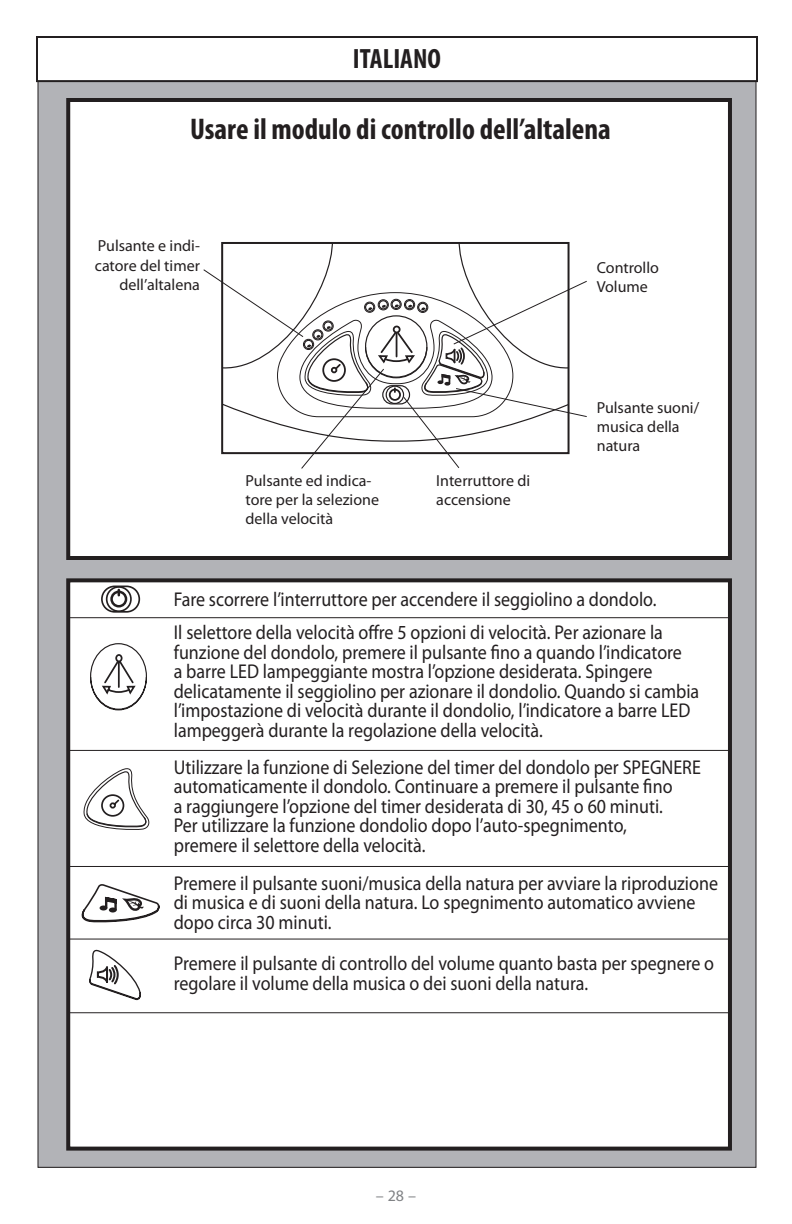
<style>
.page{position:relative;width:792px;height:1224px;background:#fff}
.page>*{position:absolute;margin:0;border:0;box-sizing:border-box;transform-origin:0 0}
.ParaTitle12ptC{font:700 condensed 30px "Myriad Pro";color:#231f20}
.ParaTitle12ptC-2{font:700 condensed 28px "Myriad Pro";color:#231f20}
.Body_Copy{font:20px/19.6px "Myriad Pro";color:#231f20;scale:.9 1}
.ParaFig8ptL{font:16px/19.2px "Myriad Pro";color:#231f20}
.t1{font:16px "Myriad Pro";color:#808285}
</style>
<div class="page">
<div style="left:38px;top:39px;width:718px;height:1128px;background:#b2b3b7"></div>
<div style="left:68px;top:100px;width:662px;height:458px;background:#fff"></div>
<div style="left:66px;top:98px;width:666px;height:462px;border:4px solid #231f20"></div>
<div style="left:68px;top:580px;width:662px;height:569px;background:#fff"></div>
<div style="left:66px;top:578px;width:666px;height:573px;border:4px solid #231f20"></div>
<svg style="left:203px;top:243px;width:384px;height:226px"></svg>
<div style="left:106px;top:586px;width:26px;height:26px;border:2px solid #231f20;border-radius:50%"></div>
<div style="left:110px;top:591px;width:17px;height:17px;border:3px solid #231f20;border-radius:50%"></div>
<div style="left:101px;top:586px;width:39px;height:27px;border:2px solid #231f20;border-radius:13px"></div>
<svg style="left:90px;top:643px;width:57px;height:68px"></svg>
<svg style="left:81px;top:768px;width:79px;height:155px"></svg>
<svg style="left:89px;top:949px;width:52px;height:52px"></svg>
<div style="left:37px;top:37px;width:720px;height:44px;background:#fff"></div>
<div style="left:36px;top:36px;width:722px;height:46px;border:2px solid #231f20"></div>
<hr style="left:67px;top:617px;width:662px;height:1px;background:#231f20">
<hr style="left:67px;top:750px;width:662px;height:1px;background:#231f20">
<hr style="left:67px;top:866px;width:662px;height:1px;background:#231f20">
<hr style="left:67px;top:939px;width:662px;height:1px;background:#231f20">
<hr style="left:67px;top:1012px;width:662px;height:1px;background:#231f20">
<p class="ParaTitle12ptC-2" style="left:353px;top:43px;width:90px">ITALIANO</p>
<p class="ParaTitle12ptC" style="left:190px;top:113px;width:422px">Usare il modulo di controllo dell’altalena</p>
<p class="ParaFig8ptL" style="left:95px;top:237px;width:107px;text-align:right">Pulsante e indi&shy;catore del timer dell’altalena</p>
<p class="ParaFig8ptL" style="left:246px;top:471px;width:135px">Pulsante ed indica&shy;tore per la selezione della velocità</p>
<p class="ParaFig8ptL" style="left:436px;top:471px;width:95px">Interruttore di accensione</p>
<p class="ParaFig8ptL" style="left:597px;top:258px;width:64px">Controllo<br>Volume</p>
<p class="ParaFig8ptL" style="left:597px;top:398px;width:104px">Pulsante suoni/ musica della natura</p>
<p class="Body_Copy" style="left:174px;top:590px;width:538px">Fare scorrere l’interruttore per accendere il seggiolino a dondolo.</p>
<p class="Body_Copy" style="left:174px;top:623px;width:585px">Il selettore della velocità offre 5 opzioni di velocità. Per azionare la funzione del dondolo, premere il pulsante fino a quando l’indicatore<br>a barre LED lampeggiante mostra l’opzione desiderata. Spingere delicatamente il seggiolino per azionare il dondolio. Quando si cambia l’impostazione di velocità durante il dondolio, l’indicatore a barre LED lampeggerà durante la regolazione della velocità.</p>
<p class="Body_Copy" style="left:174px;top:757px;width:587px">Utilizzare la funzione di Selezione del timer del dondolo per SPEGNERE automaticamente il dondolo. Continuare a premere il pulsante fino<br>a raggiungere l’opzione del timer desiderata di 30, 45 o 60 minuti.<br>Per utilizzare la funzione dondolio dopo l’auto-spegnimento,<br>premere il selettore della velocità.</p>
<p class="Body_Copy" style="left:174px;top:874px;width:606px">Premere il pulsante suoni/musica della natura per avviare la riproduzione di musica e di suoni della natura. Lo spegnimento automatico avviene dopo circa 30 minuti.</p>
<p class="Body_Copy" style="left:174px;top:954px;width:602px">Premere il pulsante di controllo del volume quanto basta per spegnere o regolare il volume della musica o dei suoni della natura.</p>
<p class="t1" style="left:376px;top:1187px;width:42px">– 28 –</p>
</div>
